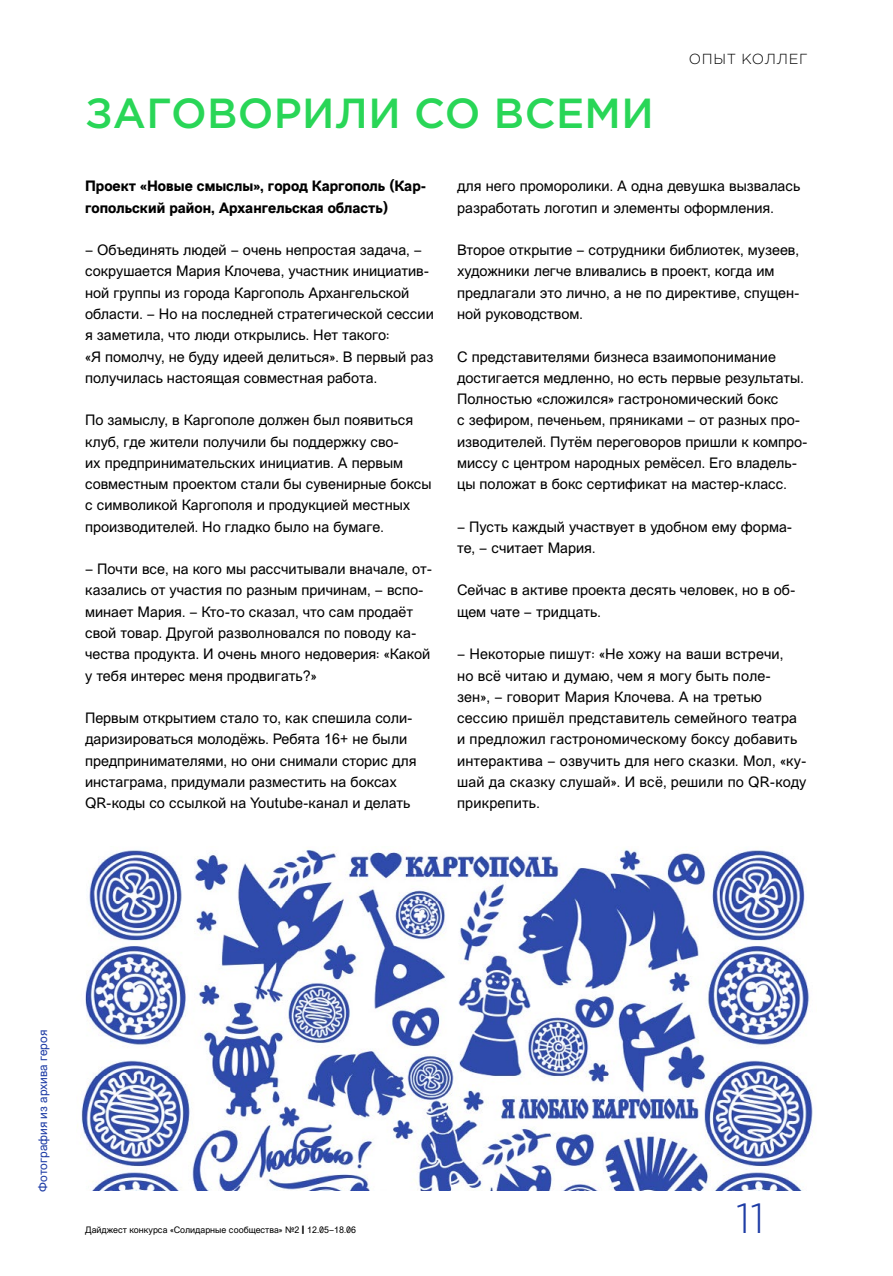
<style>
.page{position:relative;width:893px;height:1276px;background:#fff}
.page>*{position:absolute;margin:0;border:0;box-sizing:border-box;transform-origin:0 0}
.t1{font:500 42px "Gotham Pro";letter-spacing:.01em;color:#29d657}
.t2{font:300 42px "Gotham Pro";color:#1e3ca5}
.t3{font:14.55px/21.3px "Vremena Grotesk";color:#000}
.t4{font:700 14.55px/21.3px "Vremena Grotesk";color:#000}
.t5{font:300 14.55px "Gotham Pro";letter-spacing:.045em;color:#000}
.t6{font:12px "Vremena Grotesk";color:#1e3ca5}
.t7{font:9px "Vremena Grotesk";color:#000}
.s1{font-weight:700}
</style>
<div class="page">
<img style="left:77px;top:848px;width:736px;height:343px">
<h1 class="t1" style="left:85px;top:89px;width:570px">ЗАГОВОРИЛИ СО ВСЕМИ</h1>
<p class="t5" style="left:689px;top:51px;width:120px">ОПЫТ КОЛЛЕГ</p>
<p class="t4" style="left:85px;top:176px;width:343px">Проект «Новые смыслы», город Каргополь (Кар&shy;гопольский район, Архангельская область)</p>
<p class="t3" style="left:85px;top:239px;width:350px">– Объединять людей – очень непростая задача, – сокрушается Мария Клочева, участник инициатив&shy;ной группы из города Каргополь Архангельской области. – Но на последней стратегической сессии я заметила, что люди открылись. Нет такого:<br>«Я помолчу, не буду идеей делиться». В первый раз получилась настоящая совместная работа.</p>
<p class="t3" style="left:85px;top:409px;width:348px">По замыслу, в Каргополе должен был появиться клуб, где жители получили бы поддержку сво-<br>их предпринимательских инициатив. А первым совместным проектом стали бы сувенирные боксы с символикой Каргополя и продукцией местных производителей. Но гладко было на бумаге.</p>
<p class="t3" style="left:85px;top:558px;width:349px">– Почти все, на кого мы рассчитывали вначале, от&shy;казались от участия по разным причинам, – вспо&shy;минает Мария. – Кто-то сказал, что сам продаёт свой товар. Другой разволновался по поводу ка&shy;чества продукта. И очень много недоверия: «Какой у тебя интерес меня продвигать?»</p>
<p class="t3" style="left:85px;top:707px;width:333px">Первым открытием стало то, как спешила соли&shy;даризироваться молодёжь. Ребята 16+ не были предпринимателями, но они снимали сторис для инстаграма, придумали разместить на боксах QR-коды со ссылкой на Youtube-канал и делать</p>
<p class="t3" style="left:457px;top:176px;width:345px">для него проморолики. А одна девушка вызвалась разработать логотип и элементы оформления.</p>
<p class="t3" style="left:457px;top:239px;width:344px">Второе открытие – сотрудники библиотек, музеев, художники легче вливались в проект, когда им предлагали это лично, а не по директиве, спущен&shy;ной руководством.</p>
<p class="t3" style="left:457px;top:346px;width:352px">С представителями бизнеса взаимопонимание достигается медленно, но есть первые результаты.<br>Полностью «сложился» гастрономический бокс<br>с зефиром, печеньем, пряниками – от разных про&shy;изводителей. Путём переговоров пришли к компро&shy;миссу с центром народных ремёсел. Его владель&shy;цы положат в бокс сертификат на мастер-класс.</p>
<p class="t3" style="left:457px;top:516px;width:337px">– Пусть каждый участвует в удобном ему форма&shy;те, – считает Мария.</p>
<p class="t3" style="left:457px;top:580px;width:340px">Сейчас в активе проекта десять человек, но в об&shy;щем чате – тридцать.</p>
<p class="t3" style="left:457px;top:643px;width:351px">– Некоторые пишут: «Не хожу на ваши встречи,<br>но всё читаю и думаю, чем я могу быть поле&shy;зен», – говорит Мария Клочева. А на третью сессию пришёл представитель семейного театра и предложил гастрономическому боксу добавить интерактива – озвучить для него сказки. Мол, «ку&shy;шай да сказку слушай». И всё, решили по QR-коду прикрепить.</p>
<p class="t6" style="left:35px;top:1191px;width:163px;rotate:-90deg">Фотография из архива героя</p>
<p class="t7" style="left:85px;top:1223px;width:273px">Дайджест конкурса «Солидарные сообщества» №2 <span class="s1">|</span> 12.05–18.06</p>
<h1 class="t2" style="left:736px;top:1195px;width:30px">11</h1>
</div>
